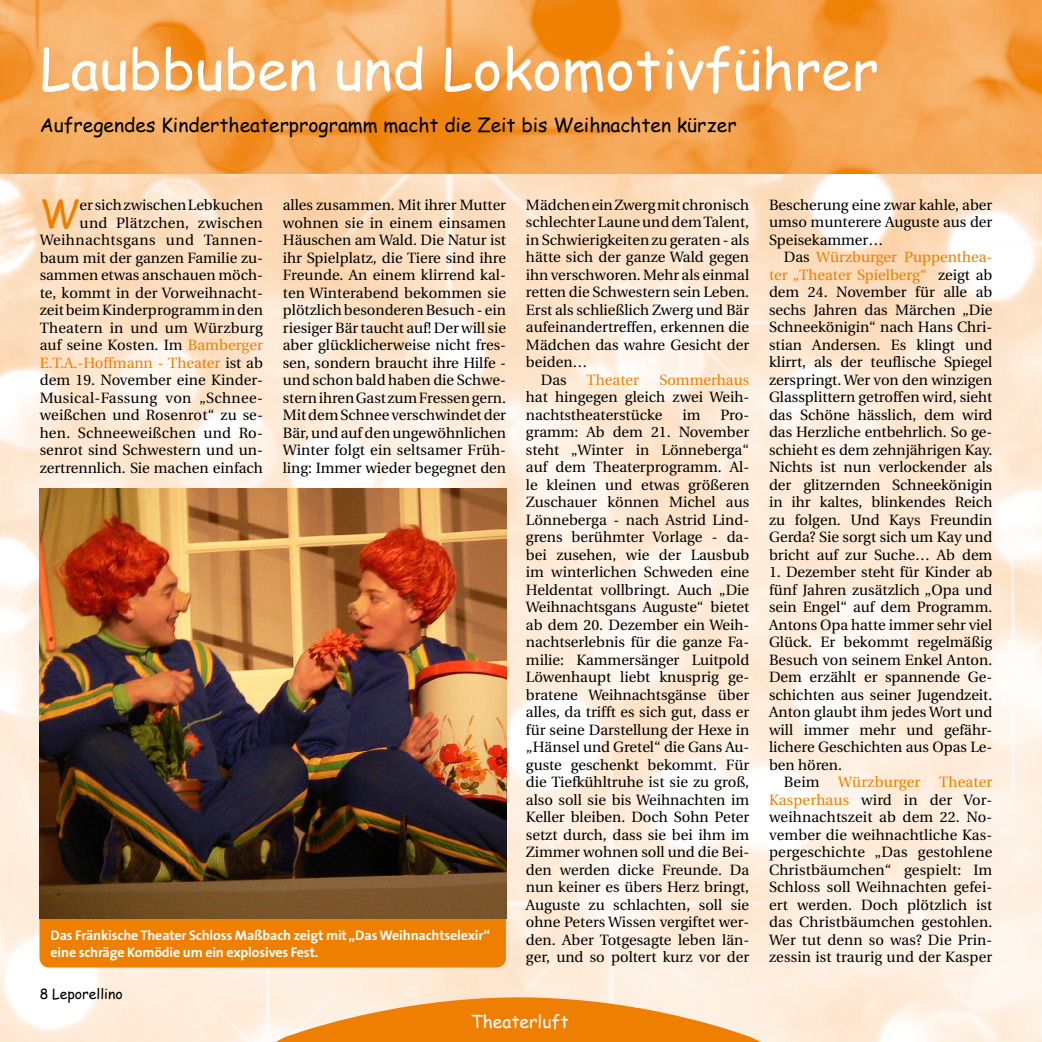
<style>
.page{position:relative;width:1042px;height:1042px;background:#fff}
.page>*{position:absolute;margin:0;border:0;box-sizing:border-box;transform-origin:0 0}
.t1{font:56px "Comic Sans MS";color:#fff}
.t2{font:38.5px "Comic Sans MS";color:#ee7f00}
.t3{font:19.25px "Comic Sans MS";color:#000}
.t4{font:17.5px "Comic Sans MS";color:#fff}
.t5{font:14.88px/17.5px "Utopia";color:#000;text-align:justify}
.t6{font:14.88px "Utopia";color:#ee7f00}
.t7{font:700 14px/17.5px "The Sans";letter-spacing:-.01em;color:#fff}
.t8{font:14px "Comic Sans MS";color:#000}
.s1{color:#ee7f00}
.s2{color:#000}
</style>
<div class="page">
<img style="left:0;top:174px;width:1042px;height:868px">
<img style="left:0;top:0;width:1042px;height:174px">
<svg style="left:229px;top:997px;width:584px;height:45px;background:#f5b063"></svg>
<div style="left:39px;top:845px;width:467px;height:122px;background:#ee7f00;border-radius:10px"></div>
<img style="left:40px;top:489px;width:466px;height:430px">
<h1 class="t1" style="left:40px;top:28px;width:840px">Laubbuben und Lokomotivführer</h1>
<p class="t3" style="left:40px;top:111px;width:698px">Aufregendes Kindertheaterprogramm macht die Zeit bis Weihnachten kürzer</p>
<p class="t5" style="left:283px;top:196px;width:225px">alles zusammen. Mit ihrer Mutter wohnen sie in einem einsamen Häuschen am Wald. Die Natur ist ihr Spielplatz, die Tiere sind ihre Freunde. An einem klirrend kal&shy;ten Winterabend bekommen sie plötzlich besonderen Besuch - ein riesiger Bär taucht auf! Der will sie aber glücklicherweise nicht fres&shy;sen, sondern braucht ihre Hilfe - und schon bald haben die Schwe&shy;stern ihren Gast zum Fressen gern.<br>Mit dem Schnee verschwindet der Bär, und auf den ungewöhnlichen Winter folgt ein seltsamer Früh&shy;ling: Immer wieder begegnet den</p>
<p class="t5" style="left:526px;top:196px;width:225px">Mädchen ein Zwerg mit chronisch</p>
<h2 class="t2" style="left:40px;top:185px;width:41px">W</h2>
<p class="t5" style="left:40px;top:196px;width:225px;text-align:right">er sich zwischen Lebkuchen<br>und Plätzchen, zwischen<br>Weihnachtsgans und Tannen&shy;baum mit der ganzen Familie zu&shy;sammen etwas anschauen möch&shy;te, kommt in der Vorweihnacht&shy;zeit beim Kinderprogramm in den<br>Theatern in und um Würzburg auf seine Kosten. Im <span class="s1">Bamberger<br>E.T.A.-Hoffmann - Theater</span> ist ab dem 19. November eine Kinder-<br>Musical-Fassung von „Schnee&shy;weißchen und Rosenrot“ zu se&shy;hen. Schneeweißchen und Ro&shy;senrot sind Schwestern und un&shy;zertrennlich. Sie machen einfach</p>
<p class="t5" style="left:526px;top:214px;width:225px">schlechter Laune und dem Talent,</p>
<p class="t5" style="left:526px;top:231px;width:225px">in Schwierigkeiten zu geraten - als</p>
<p class="t5" style="left:526px;top:249px;width:225px">hätte sich der ganze Wald gegen</p>
<p class="t5" style="left:526px;top:266px;width:225px">ihn verschworen. Mehr als einmal</p>
<p class="t5" style="left:526px;top:284px;width:225px">retten die Schwestern sein Leben.</p>
<p class="t5" style="left:526px;top:301px;width:225px">Erst als schließlich Zwerg und Bär</p>
<p class="t5" style="left:526px;top:319px;width:225px">aufeinandertreffen, erkennen die</p>
<p class="t5" style="left:526px;top:336px;width:225px">Mädchen das wahre Gesicht der</p>
<p class="t5" style="left:526px;top:354px;width:63px">beiden…</p>
<p class="t5" style="left:541px;top:371px;width:27px">Das</p>
<p class="t6" style="left:587px;top:372px;width:54px">Theater</p>
<p class="t6" style="left:659px;top:372px;width:91px">Sommerhaus</p>
<p class="t5" style="left:526px;top:389px;width:225px">hat hingegen gleich zwei Weih&shy;nachtstheaterstücke</p>
<p class="t5" style="left:682px;top:406px;width:20px">im</p>
<p class="t5" style="left:526px;top:406px;width:225px;text-indent:194px">Pro&shy;gramm: Ab dem 21. November steht „Winter in Lönneberga“ auf dem Theaterprogramm. Al&shy;le kleinen und etwas größeren Zuschauer können Michel aus Lönneberga - nach Astrid Lind&shy;grens berühmter Vorlage - da&shy;bei zusehen, wie der Lausbub im winterlichen Schweden eine Heldentat vollbringt. Auch „Die Weihnachtsgans Auguste“ bietet ab dem 20. Dezember ein Weih&shy;nachtserlebnis für die ganze Fa&shy;milie: Kammersänger Luitpold Löwenhaupt liebt knusprig ge&shy;bratene Weihnachtsgänse über alles, da trifft es sich gut, dass er für seine Darstellung der Hexe in „Hänsel und Gretel“ die Gans Au&shy;guste geschenkt bekommt. Für die Tiefkühltruhe ist sie zu groß, also soll sie bis Weihnachten im Keller bleiben. Doch Sohn Peter setzt durch, dass sie bei ihm im Zimmer wohnen soll und die Bei&shy;den werden dicke Freunde. Da nun keiner es übers Herz bringt, Auguste zu schlachten, soll sie ohne Peters Wissen vergiftet wer&shy;den. Aber Totgesagte leben län&shy;ger, und so poltert kurz vor der</p>
<p class="t7" style="left:51px;top:926px;width:441px">Das Fränkische Theater Schloss Maßbach zeigt mit „Das Weihnachtselexir“ eine schräge Komödie um ein explosives Fest.</p>
<p class="t8" style="left:40px;top:983px;width:85px">8 Leporellino</p>
<p class="t4" style="left:471px;top:1008px;width:99px">Theaterluft</p>
<p class="t5" style="left:769px;top:196px;width:225px">Bescherung eine zwar kahle, aber umso munterere Auguste aus der Speisekammer…</p>
<p class="t5" style="left:769px;top:249px;width:225px;text-indent:15px">Das <span class="s1">Würzburger Puppenthea&shy;ter „Theater Spielberg“</span> zeigt ab dem 24. November für alle ab sechs Jahren das Märchen „Die Schneekönigin“ nach Hans Chri&shy;stian Andersen. Es klingt und klirrt, als der teuflische Spiegel zerspringt. Wer von den winzigen Glassplittern getroffen wird, sieht das Schöne hässlich, dem wird das Herzliche entbehrlich. So ge&shy;schieht es dem zehnjährigen Kay.<br>Nichts ist nun verlockender als der glitzernden Schneekönigin in ihr kaltes, blinkendes Reich zu folgen. Und Kays Freundin Gerda? Sie sorgt sich um Kay und bricht auf zur Suche… Ab dem</p>
<p class="t5" style="left:769px;top:563px;width:225px">1. Dezember steht für Kinder ab</p>
<p class="t5" style="left:769px;top:581px;width:225px">fünf Jahren zusätzlich „Opa und</p>
<p class="t5" style="left:769px;top:598px;width:225px">sein Engel“ auf dem Programm.</p>
<p class="t5" style="left:769px;top:616px;width:225px">Antons Opa hatte immer sehr viel</p>
<p class="t5" style="left:769px;top:633px;width:225px">Glück. Er bekommt regelmäßig</p>
<p class="t5" style="left:769px;top:651px;width:225px">Besuch von seinem Enkel Anton.</p>
<p class="t5" style="left:769px;top:668px;width:225px">Dem erzählt er spannende Ge-</p>
<p class="t5" style="left:769px;top:686px;width:225px">schichten aus seiner Jugendzeit.</p>
<p class="t5" style="left:769px;top:703px;width:225px">Anton glaubt ihm jedes Wort und</p>
<p class="t5" style="left:769px;top:721px;width:225px">will immer mehr und gefähr-</p>
<p class="t5" style="left:769px;top:738px;width:225px">lichere Geschichten aus Opas Le-</p>
<p class="t5" style="left:769px;top:756px;width:74px">ben hören.</p>
<p class="t6" style="left:784px;top:774px;width:138px"><span class="s2">Beim</span> Würzburger</p>
<p class="t5" style="left:769px;top:773px;width:225px;text-indent:170px"><span class="s1">Theater Kasperhaus</span> wird in der Vor&shy;weihnachtszeit ab dem 22. No&shy;vember die weihnachtliche Kas&shy;pergeschichte „Das gestohlene Christbäumchen“ gespielt: Im Schloss soll Weihnachten gefei&shy;ert werden. Doch plötzlich ist das Christbäumchen gestohlen.<br>Wer tut denn so was? Die Prin&shy;zessin ist traurig und der Kasper</p>
</div>
